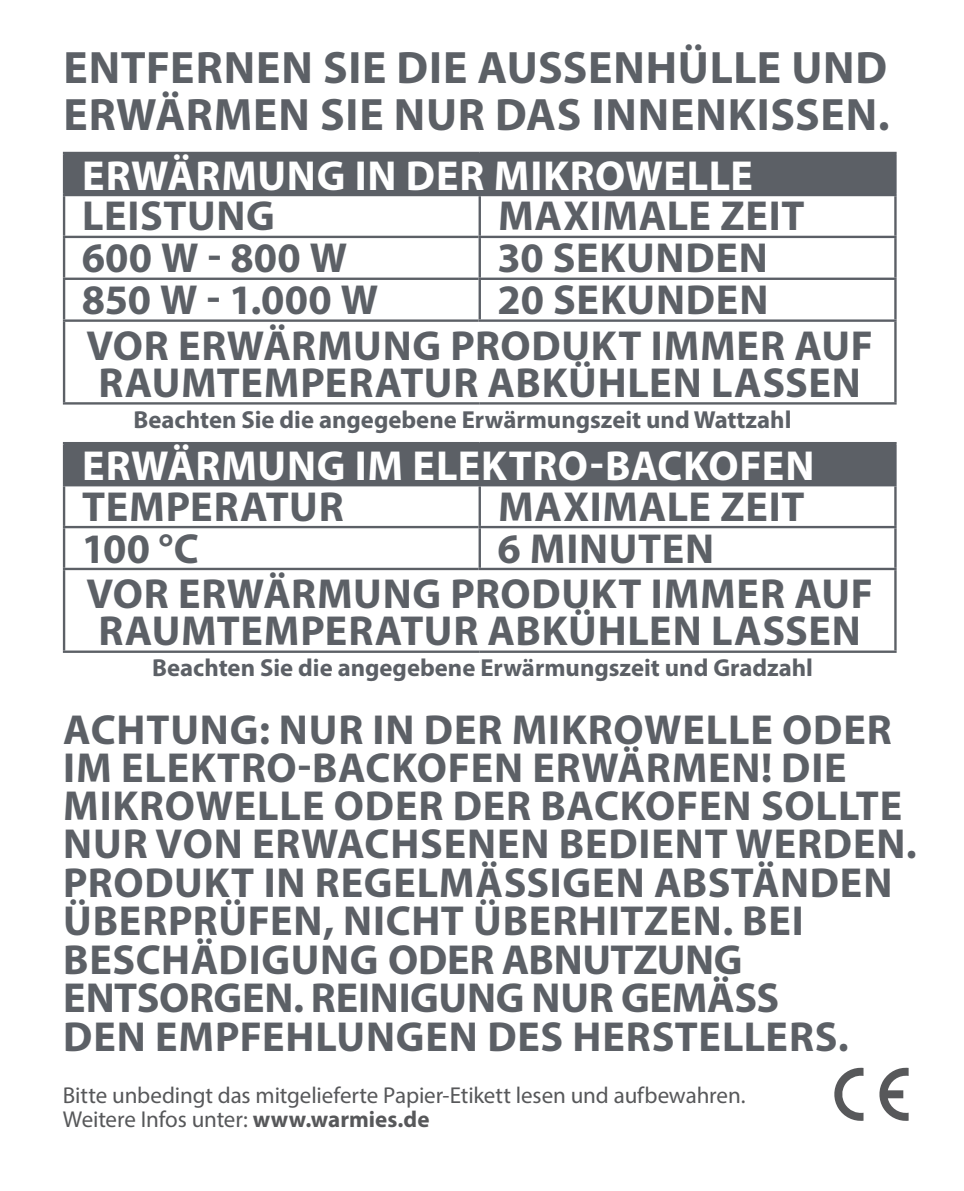
<style>
.page{position:relative;width:964px;height:1191px;background:#fff}
.page>*{position:absolute;margin:0;border:0;box-sizing:border-box;transform-origin:0 0}
.t1{font:700 45.6px/46.4px "Myriad Pro";letter-spacing:.015em;color:#5c6066}
.t2{font:700 42.2px/38.4px "Myriad Pro";letter-spacing:.015em;color:#5c6066}
.t3{font:700 42.2px/40.6px "Myriad Pro";letter-spacing:.015em;color:#fff}
.t4{font:700 24.6px "Myriad Pro";color:#5c6066}
.t5{font:23px/24.2px "Myriad Pro";letter-spacing:-.005em;color:#57585a}
.s1{color:#5c6066}
.s2{font-weight:700}
</style>
<div class="page">
<div style="left:64px;top:153px;width:831px;height:42px;background:#5c6066"></div>
<hr style="left:63px;top:152px;width:417px;height:2px;background:#5c6066">
<hr style="left:63px;top:154px;width:2px;height:40px;background:#5c6066">
<hr style="left:480px;top:152px;width:416px;height:2px;background:#5c6066">
<hr style="left:63px;top:194px;width:415px;height:2px;background:#5c6066">
<hr style="left:63px;top:196px;width:2px;height:40px;background:#5c6066">
<hr style="left:63px;top:236px;width:415px;height:2px;background:#5c6066">
<hr style="left:63px;top:238px;width:2px;height:39px;background:#5c6066">
<hr style="left:63px;top:277px;width:415px;height:3px;background:#5c6066">
<hr style="left:63px;top:280px;width:2px;height:39px;background:#5c6066">
<hr style="left:63px;top:319px;width:415px;height:3px;background:#5c6066">
<hr style="left:63px;top:322px;width:2px;height:80px;background:#5c6066">
<hr style="left:894px;top:322px;width:2px;height:80px;background:#5c6066">
<hr style="left:63px;top:402px;width:417px;height:2px;background:#5c6066">
<hr style="left:480px;top:402px;width:416px;height:2px;background:#5c6066">
<hr style="left:894px;top:154px;width:2px;height:40px;background:#5b5f66">
<hr style="left:478px;top:194px;width:418px;height:2px;background:#5b5f66">
<hr style="left:478px;top:196px;width:3px;height:40px;background:#5b5f66">
<hr style="left:894px;top:196px;width:2px;height:40px;background:#5b5f66">
<hr style="left:478px;top:236px;width:418px;height:2px;background:#5b5f66">
<hr style="left:478px;top:238px;width:3px;height:39px;background:#5b5f66">
<hr style="left:894px;top:238px;width:2px;height:39px;background:#5b5f66">
<hr style="left:478px;top:277px;width:418px;height:3px;background:#5b5f66">
<hr style="left:478px;top:280px;width:3px;height:39px;background:#5b5f66">
<hr style="left:894px;top:280px;width:2px;height:39px;background:#5b5f66">
<hr style="left:478px;top:319px;width:418px;height:3px;background:#5b5f66">
<div style="left:64px;top:443px;width:831px;height:42px;background:#5c6066"></div>
<hr style="left:63px;top:442px;width:417px;height:2px;background:#5c6066">
<hr style="left:63px;top:444px;width:2px;height:40px;background:#5c6066">
<hr style="left:480px;top:442px;width:416px;height:2px;background:#5c6066">
<hr style="left:63px;top:484px;width:415px;height:2px;background:#5c6066">
<hr style="left:63px;top:486px;width:2px;height:40px;background:#5c6066">
<hr style="left:63px;top:526px;width:415px;height:2px;background:#5c6066">
<hr style="left:63px;top:528px;width:2px;height:40px;background:#5c6066">
<hr style="left:63px;top:568px;width:415px;height:2px;background:#5c6066">
<hr style="left:63px;top:570px;width:2px;height:80px;background:#5c6066">
<hr style="left:894px;top:570px;width:2px;height:80px;background:#5c6066">
<hr style="left:63px;top:650px;width:417px;height:3px;background:#5c6066">
<hr style="left:480px;top:650px;width:416px;height:3px;background:#5c6066">
<hr style="left:894px;top:444px;width:2px;height:40px;background:#5b5f66">
<hr style="left:478px;top:484px;width:418px;height:2px;background:#5b5f66">
<hr style="left:478px;top:486px;width:3px;height:40px;background:#5b5f66">
<hr style="left:894px;top:486px;width:2px;height:40px;background:#5b5f66">
<hr style="left:478px;top:526px;width:418px;height:2px;background:#5b5f66">
<hr style="left:478px;top:528px;width:3px;height:40px;background:#5b5f66">
<hr style="left:894px;top:528px;width:2px;height:40px;background:#5b5f66">
<hr style="left:478px;top:568px;width:418px;height:2px;background:#5b5f66">
<svg style="left:834px;top:1067px;width:29px;height:54px"></svg>
<svg style="left:879px;top:1067px;width:29px;height:54px"></svg>
<p class="t1" style="left:63px;top:43px;width:828px">ENTFERNEN SIE DIE AUSSENHÜLLE UND<br>ERWÄRMEN SIE NUR DAS INNENKISSEN.</p>
<p class="t3" style="left:82px;top:154px;width:672px">ERWÄRMUNG IN DER MIKROWELLE<br><span class="s1">LEISTUNG</span></p>
<p class="t2" style="left:498px;top:196px;width:308px">MAXIMALE ZEIT</p>
<p class="t2" style="left:82px;top:237px;width:267px">600 W - 800 W</p>
<p class="t2" style="left:497px;top:237px;width:272px">30 SEKUNDEN</p>
<p class="t2" style="left:82px;top:279px;width:298px">850 W - 1.000 W</p>
<p class="t2" style="left:86px;top:276px;width:788px;line-height:45.4px;text-indent:411px">20 SEKUNDEN<br>VOR ERWÄRMUNG PRODUKT IMMER AUF</p>
<p class="t2" style="left:98px;top:362px;width:764px">RAUMTEMPERATUR ABKÜHLEN LASSEN</p>
<p class="t4" style="left:134px;top:404px;width:659px">Beachten Sie die angegebene Erwärmungszeit und Wattzahl</p>
<p class="t3" style="left:82px;top:444px;width:733px">ERWÄRMUNG IM ELEKTRO-BACKOFEN<br><span class="s1">TEMPERATUR</span></p>
<p class="t2" style="left:498px;top:486px;width:308px">MAXIMALE ZEIT</p>
<p class="t2" style="left:82px;top:528px;width:118px">100 °C</p>
<p class="t2" style="left:86px;top:524px;width:788px;line-height:45.4px;text-indent:411px">6 MINUTEN<br>VOR ERWÄRMUNG PRODUKT IMMER AUF</p>
<p class="t2" style="left:98px;top:610px;width:764px">RAUMTEMPERATUR ABKÜHLEN LASSEN</p>
<p class="t4" style="left:152px;top:652px;width:662px">Beachten Sie die angegebene Erwärmungszeit und Gradzahl</p>
<p class="t2" style="left:63px;top:709px;width:855px">ACHTUNG: NUR IN DER MIKROWELLE ODER IM ELEKTRO-BACKOFEN ERWÄRMEN! DIE MIKROWELLE ODER DER BACKOFEN SOLLTE NUR VON ERWACHSENEN BEDIENT WERDEN.<br>PRODUKT IN REGELMÄSSIGEN ABSTÄNDEN ÜBERPRÜFEN, NICHT ÜBERHITZEN. BEI BESCHÄDIGUNG ODER ABNUTZUNG ENTSORGEN. REINIGUNG NUR GEMÄSS<br>DEN EMPFEHLUNGEN DES HERSTELLERS.</p>
<p class="t5" style="left:63px;top:1083px;width:684px">Bitte unbedingt das mitgelieferte Papier-Etikett lesen und aufbewahren.<br>Weitere Infos unter: <span class="s2">www.warmies.de</span></p>
</div>
